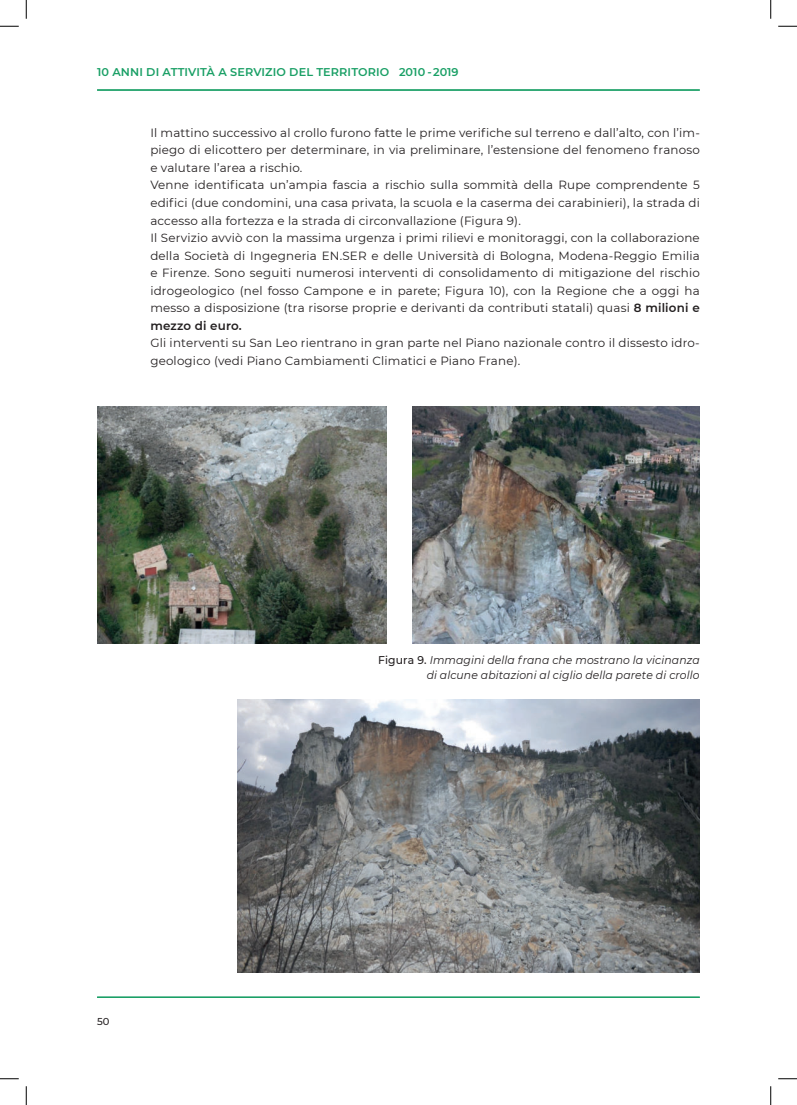
<style>
.page{position:relative;width:797px;height:1105px;background:#fff}
.page>*{position:absolute;margin:0;border:0;box-sizing:border-box;transform-origin:0 0}
.t1{font:11.88px/17.5px "Montserrat";letter-spacing:.015em;color:#231f20}
.t2{font:italic 11.25px/15px "Montserrat";letter-spacing:.01em;color:#231f20;text-align:right;scale:.96 1}
.t3{font:600 11.25px "Montserrat";letter-spacing:.01em;color:#199f65}
.t4{font:500 10px "Montserrat";color:#231f20}
.s1{font-weight:600}
.s2{font-weight:500;font-style:normal}
</style>
<div class="page">
<hr style="left:97px;top:89px;width:602px;height:2px;background:#199f65">
<hr style="left:97px;top:997px;width:602px;height:1px;background:#199f65">
<img style="left:237px;top:700px;width:462px;height:272px">
<img style="left:97px;top:406px;width:289px;height:237px">
<img style="left:412px;top:406px;width:287px;height:237px">
<svg style="left:0;top:25px;width:19px;height:2px"></svg>
<svg style="left:778px;top:25px;width:19px;height:2px"></svg>
<svg style="left:0;top:1078px;width:19px;height:1px"></svg>
<svg style="left:778px;top:1078px;width:19px;height:1px"></svg>
<svg style="left:25px;top:0;width:2px;height:19px"></svg>
<svg style="left:25px;top:1086px;width:2px;height:19px"></svg>
<svg style="left:770px;top:0;width:1px;height:19px"></svg>
<svg style="left:770px;top:1086px;width:1px;height:19px"></svg>
<p class="t3" style="left:97px;top:66px;width:363px">10 ANNI DI ATTIVITÀ A SERVIZIO DEL TERRITORIO 2010 -2019</p>
<p class="t1" style="left:150px;top:124px;width:551px">Il mattino successivo al crollo furono fatte le prime verifiche sul terreno e dall’alto, con l’im&shy;piego di elicottero per determinare, in via preliminare, l’estensione del fenomeno franoso e valutare l’area a rischio.<br>Venne identificata un’ampia fascia a rischio sulla sommità della Rupe comprendente 5 edifici (due condomini, una casa privata, la scuola e la caserma dei carabinieri), la strada di accesso alla fortezza e la strada di circonvallazione (Figura 9).<br>Il Servizio avviò con la massima urgenza i primi rilievi e monitoraggi, con la collaborazione della Società di Ingegneria EN.SER e delle Università di Bologna, Modena-Reggio Emilia e Firenze. Sono seguiti numerosi interventi di consolidamento di mitigazione del rischio idrogeologico (nel fosso Campone e in parete; Figura 10), con la Regione che a oggi ha messo a disposizione (tra risorse proprie e derivanti da contributi statali) quasi <span class="s1">8 milioni e mezzo di euro.</span></p>
<p class="t1" style="left:150px;top:334px;width:551px">Gli interventi su San Leo rientrano in gran parte nel Piano nazionale contro il dissesto idro&shy;geologico (vedi Piano Cambiamenti Climatici e Piano Frane).</p>
<p class="t4" style="left:97px;top:1017px;width:14px">50</p>
<p class="t2" style="left:378px;top:652px;width:336px"><span class="s2">Figura 9.</span> Immagini della frana che mostrano la vicinanza di alcune abitazioni al ciglio della parete di crollo</p>
</div>
